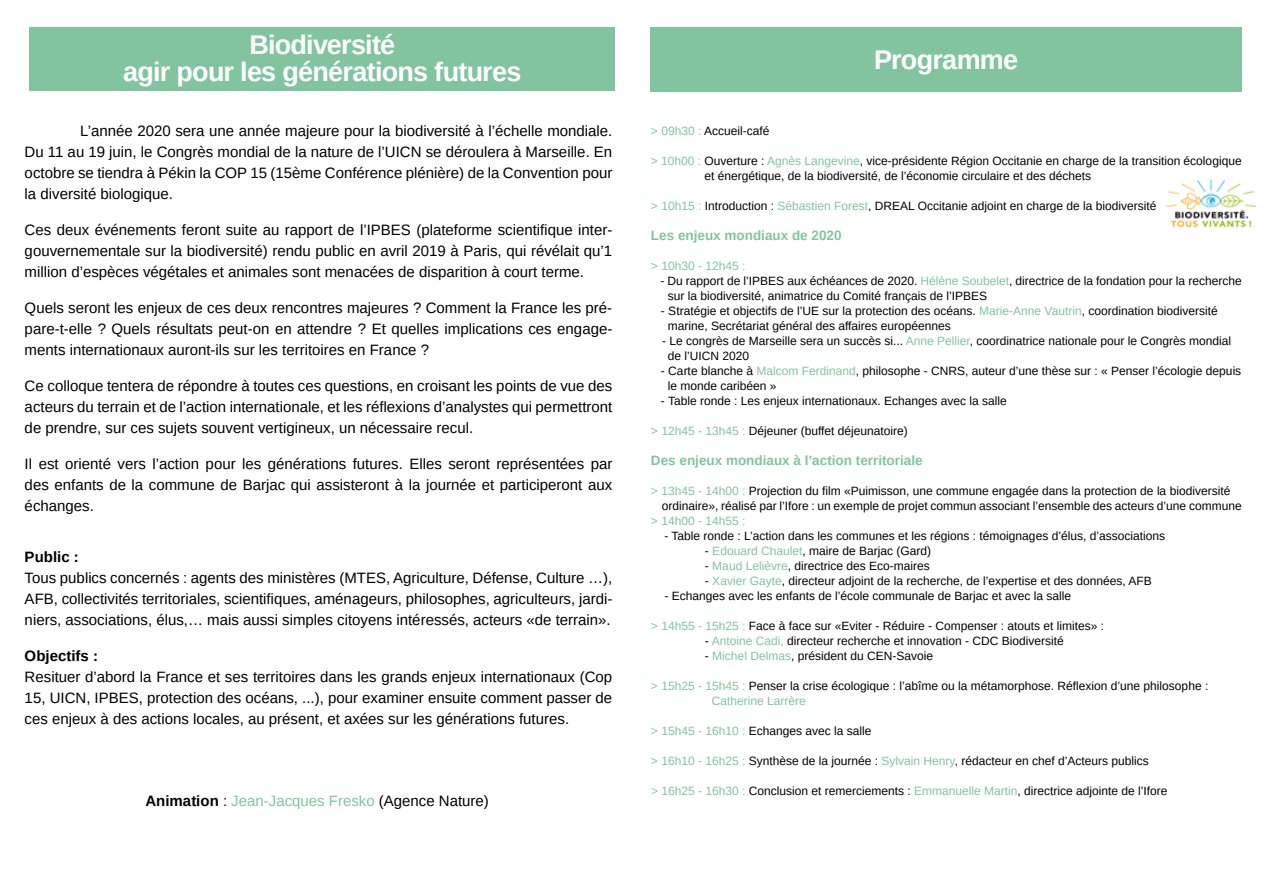
<style>
.page{position:relative;width:1263px;height:893px;background:#fff}
.page>*{position:absolute;margin:0;border:0;box-sizing:border-box;transform-origin:0 0}
.t1{font:700 27px/27px "Liberation Sans";letter-spacing:-.03em;color:#fff;text-align:center}
.t2{font:15px/21px "Liberation Sans";color:#000;text-align:justify}
.t3{font:15px "Liberation Sans";color:#82c4a0}
.t4{font:700 15px "Liberation Sans";color:#000}
.t5{font:700 13.5px "Liberation Sans";color:#82c4a0}
.t6{font:12px/15px "Liberation Sans";color:#000}
.t7{font:12px "Liberation Sans";color:#82c4a0}
.s1{font-weight:700;color:#000}
.s2{color:#000}
.s3{color:#82c4a0}
</style>
<div class="page">
<div style="left:30px;top:27px;width:585px;height:64px;background:#82c4a0"></div>
<div style="left:651px;top:27px;width:591px;height:64px;background:#82c4a0"></div>
<img style="left:1165px;top:179px;width:92px;height:49px">
<h1 class="t1" style="left:123px;top:32px;width:400px">Biodiversité<br>agir pour les générations futures</h1>
<p class="t2" style="left:25px;top:120px;width:589px;text-indent:56px">L’année 2020 sera une année majeure pour la biodiversité à l’échelle mondiale.<br>Du 11 au 19 juin, le Congrès mondial de la nature de l’UICN se déroulera à Marseille. En octobre se tiendra à Pékin la COP 15 (15ème Conférence plénière) de la Convention pour la diversité biologique.</p>
<p class="t2" style="left:25px;top:219px;width:589px">Ces deux événements feront suite au rapport de l’IPBES (plateforme scientifique inter&shy;gouvernementale sur la biodiversité) rendu public en avril 2019 à Paris, qui révélait qu’1 million d’espèces végétales et animales sont menacées de disparition à court terme.</p>
<p class="t2" style="left:25px;top:297px;width:589px">Quels seront les enjeux de ces deux rencontres majeures ? Comment la France les pré&shy;pare-t-elle ? Quels résultats peut-on en attendre ? Et quelles implications ces engage&shy;ments internationaux auront-ils sur les territoires en France ?</p>
<p class="t2" style="left:25px;top:375px;width:589px">Ce colloque tentera de répondre à toutes ces questions, en croisant les points de vue des acteurs du terrain et de l’action internationale, et les réflexions d’analystes qui permettront de prendre, sur ces sujets souvent vertigineux, un nécessaire recul.</p>
<p class="t2" style="left:25px;top:453px;width:589px">Il est orienté vers l’action pour les générations futures. Elles seront représentées par des enfants de la commune de Barjac qui assisteront à la journée et participeront aux échanges.</p>
<p class="t4" style="left:25px;top:546px;width:56px">Public :</p>
<p class="t2" style="left:25px;top:567px;width:589px">Tous publics concernés : agents des ministères (MTES, Agriculture, Défense, Culture …), AFB, collectivités territoriales, scientifiques, aménageurs, philosophes, agriculteurs, jardi&shy;niers, associations, élus,… mais aussi simples citoyens intéressés, acteurs «de terrain».</p>
<p class="t4" style="left:25px;top:645px;width:75px">Objectifs :</p>
<p class="t2" style="left:25px;top:666px;width:589px">Resituer d’abord la France et ses territoires dans les grands enjeux internationaux (Cop 15, UICN, IPBES, protection des océans, ...), pour examiner ensuite comment passer de ces enjeux à des actions locales, au présent, et axées sur les générations futures.</p>
<p class="t3" style="left:145px;top:791px;width:345px"><span class="s1">Animation</span> <span class="s2">:</span> Jean-Jacques Fresko <span class="s2">(Agence Nature)</span></p>
<h1 class="t1" style="left:874px;top:47px;width:146px">Programme</h1>
<p class="t6" style="left:651px;top:123px;width:120px"><span class="s3">&gt; 09h30 :</span> Accueil-café</p>
<p class="t6" style="left:704px;top:153px;width:539px;text-indent:-53px"><span class="s3">&gt; 10h00 :</span> Ouverture : <span class="s3">Agnès Langevine</span>, vice-présidente Région Occitanie en charge de la transition écologique et énergétique, de la biodiversité, de l’économie circulaire et des déchets</p>
<p class="t6" style="left:651px;top:198px;width:507px"><span class="s3">&gt; 10h15 :</span> Introduction : <span class="s3">Sébastien Forest</span>, DREAL Occitanie adjoint en charge de la biodiversité</p>
<p class="t5" style="left:651px;top:226px;width:192px">Les enjeux mondiaux de 2020</p>
<p class="t7" style="left:651px;top:258px;width:96px">&gt; 10h30 - 12h45 :</p>
<p class="t6" style="left:668px;top:273px;width:575px;text-indent:-7px">- Du rapport de l’IPBES aux échéances de 2020. <span class="s3">Hélène Soubelet</span>, directrice de la fondation pour la recherche sur la biodiversité, animatrice du Comité français de l’IPBES</p>
<p class="t6" style="left:668px;top:303px;width:552px;text-indent:-7px">- Stratégie et objectifs de l’UE sur la protection des océans. <span class="s3">Marie-Anne Vautrin</span>, coordination biodiversité marine, Secrétariat général des affaires européennes</p>
<p class="t6" style="left:668px;top:333px;width:565px;text-indent:-5px">- Le congrès de Marseille sera un succès si... <span class="s3">Anne Pellier</span>, coordinatrice nationale pour le Congrès mondial de l’UICN 2020</p>
<p class="t6" style="left:668px;top:363px;width:575px;text-indent:-7px">- Carte blanche à <span class="s3">Malcom Ferdinand</span>, philosophe - CNRS, auteur d’une thèse sur : « Penser l’écologie depuis le monde caribéen »</p>
<p class="t6" style="left:661px;top:393px;width:347px">- Table ronde : Les enjeux internationaux. Echanges avec la salle</p>
<p class="t6" style="left:651px;top:423px;width:258px"><span class="s3">&gt; 12h45 - 13h45 :</span> Déjeuner (buffet déjeunatoire)</p>
<p class="t5" style="left:651px;top:451px;width:273px">Des enjeux mondiaux à l’action territoriale</p>
<p class="t6" style="left:662px;top:483px;width:581px;text-indent:-11px"><span class="s3">&gt; 13h45 - 14h00 :</span> Projection du film «Puimisson, une commune engagée dans la protection de la biodiversité ordinaire», réalisé par l’Ifore : un exemple de projet commun associant l’ensemble des acteurs d’une commune</p>
<p class="t7" style="left:651px;top:513px;width:96px">&gt; 14h00 - 14h55 :</p>
<p class="t6" style="left:664px;top:528px;width:502px">- Table ronde : L’action dans les communes et les régions : témoignages d’élus, d’associations</p>
<p class="t6" style="left:705px;top:543px;width:228px">- <span class="s3">Edouard Chaulet</span>, maire de Barjac (Gard)</p>
<p class="t6" style="left:705px;top:558px;width:226px">- <span class="s3">Maud Lelièvre</span>, directrice des Eco-maires</p>
<p class="t6" style="left:705px;top:573px;width:448px">- <span class="s3">Xavier Gayte</span>, directeur adjoint de la recherche, de l’expertise et des données, AFB</p>
<p class="t6" style="left:664px;top:588px;width:408px">- Echanges avec les enfants de l’école communale de Barjac et avec la salle</p>
<p class="t6" style="left:651px;top:618px;width:455px"><span class="s3">&gt; 14h55 - 15h25 :</span> Face à face sur «Eviter - Réduire - Compenser : atouts et limites» :</p>
<p class="t6" style="left:705px;top:633px;width:360px">- <span class="s3">Antoine Cadi,</span> directeur recherche et innovation - CDC Biodiversité</p>
<p class="t6" style="left:705px;top:648px;width:230px">- <span class="s3">Michel Delmas</span>, président du CEN-Savoie</p>
<p class="t6" style="left:712px;top:678px;width:498px;text-indent:-61px"><span class="s3">&gt; 15h25 - 15h45 :</span> Penser la crise écologique : l’abîme ou la métamorphose. Réflexion d’une philosophe :<br><span class="s3">Catherine Larrère</span></p>
<p class="t6" style="left:651px;top:723px;width:222px"><span class="s3">&gt; 15h45 - 16h10 :</span> Echanges avec la salle</p>
<p class="t6" style="left:651px;top:753px;width:499px"><span class="s3">&gt; 16h10 - 16h25 :</span> Synthèse de la journée : <span class="s3">Sylvain Henry</span>, rédacteur en chef d’Acteurs publics</p>
<p class="t6" style="left:651px;top:783px;width:518px"><span class="s3">&gt; 16h25 - 16h30 :</span> Conclusion et remerciements : <span class="s3">Emmanuelle Martin</span>, directrice adjointe de l’Ifore</p>
</div>
